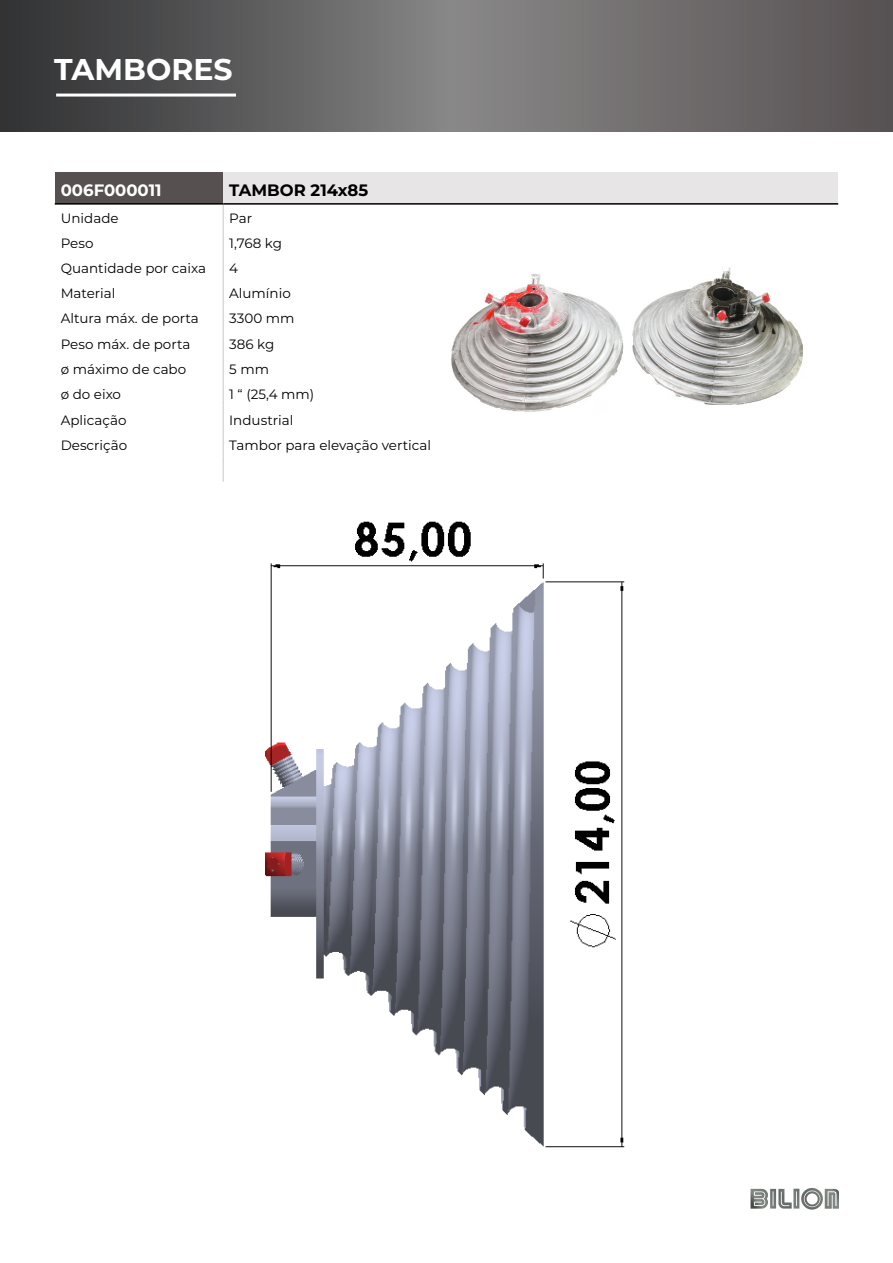
<style>
.page{position:relative;width:893px;height:1263px;background:#fff}
.page>*{position:absolute;margin:0;border:0;box-sizing:border-box;transform-origin:0 0}
.t1{font:700 30px "Montserrat";color:#fff}
.t2{font:700 16.5px "Montserrat";color:#000}
.t3{font:700 16.5px "Montserrat";color:#fff}
.t4{font:13.5px "Montserrat";color:#000}
</style>
<div class="page">
<svg style="left:0;top:0;width:893px;height:131px;background:#646263"></svg>
<hr style="left:56px;top:94px;width:180px;height:3px;background:#fff">
<div style="left:55px;top:172px;width:168px;height:32px;background:#565051"></div>
<div style="left:223px;top:172px;width:615px;height:32px;background:#e7e5e6"></div>
<hr style="left:222px;top:205px;width:2px;height:24px;background:#d8d9da">
<hr style="left:222px;top:229px;width:2px;height:25px;background:#d8d9da">
<hr style="left:222px;top:254px;width:2px;height:25px;background:#d8d9da">
<hr style="left:222px;top:279px;width:2px;height:25px;background:#d8d9da">
<hr style="left:222px;top:304px;width:2px;height:25px;background:#d8d9da">
<hr style="left:222px;top:329px;width:2px;height:26px;background:#d8d9da">
<hr style="left:222px;top:355px;width:2px;height:25px;background:#d8d9da">
<hr style="left:222px;top:380px;width:2px;height:25px;background:#d8d9da">
<hr style="left:222px;top:405px;width:2px;height:26px;background:#d8d9da">
<hr style="left:222px;top:431px;width:2px;height:25px;background:#d8d9da">
<hr style="left:222px;top:456px;width:2px;height:26px;background:#d8d9da">
<hr style="left:55px;top:203px;width:168px;height:2px;background:#000">
<hr style="left:223px;top:203px;width:615px;height:2px;background:#000">
<img style="left:451px;top:267px;width:352px;height:145px">
<img style="left:265px;top:521px;width:360px;height:627px">
<svg style="left:750px;top:1188px;width:89px;height:21px"></svg>
<h1 class="t1" style="left:54px;top:48px;width:180px">TAMBORES</h1>
<p class="t3" style="left:61px;top:178px;width:102px">006F000011</p>
<p class="t2" style="left:229px;top:178px;width:141px">TAMBOR 214x85</p>
<p class="t4" style="left:61px;top:209px;width:59px">Unidade</p>
<p class="t4" style="left:229px;top:209px;width:24px">Par</p>
<p class="t4" style="left:61px;top:234px;width:34px">Peso</p>
<p class="t4" style="left:229px;top:234px;width:54px">1,768 kg</p>
<p class="t4" style="left:61px;top:259px;width:147px">Quantidade por caixa</p>
<p class="t4" style="left:229px;top:259px;width:10px">4</p>
<p class="t4" style="left:61px;top:284px;width:56px">Material</p>
<p class="t4" style="left:229px;top:284px;width:63px">Alumínio</p>
<p class="t4" style="left:61px;top:309px;width:140px">Altura máx. de porta</p>
<p class="t4" style="left:229px;top:309px;width:67px">3300 mm</p>
<p class="t4" style="left:61px;top:335px;width:131px">Peso máx. de porta</p>
<p class="t4" style="left:229px;top:335px;width:47px">386 kg</p>
<p class="t4" style="left:61px;top:360px;width:127px">ø máximo de cabo</p>
<p class="t4" style="left:229px;top:360px;width:41px">5 mm</p>
<p class="t4" style="left:61px;top:385px;width:62px">ø do eixo</p>
<p class="t4" style="left:229px;top:385px;width:87px">1 “ (25,4 mm)</p>
<p class="t4" style="left:61px;top:411px;width:67px">Aplicação</p>
<p class="t4" style="left:229px;top:411px;width:66px">Industrial</p>
<p class="t4" style="left:61px;top:436px;width:68px">Descrição</p>
<p class="t4" style="left:229px;top:436px;width:203px">Tambor para elevação vertical</p>
</div>
